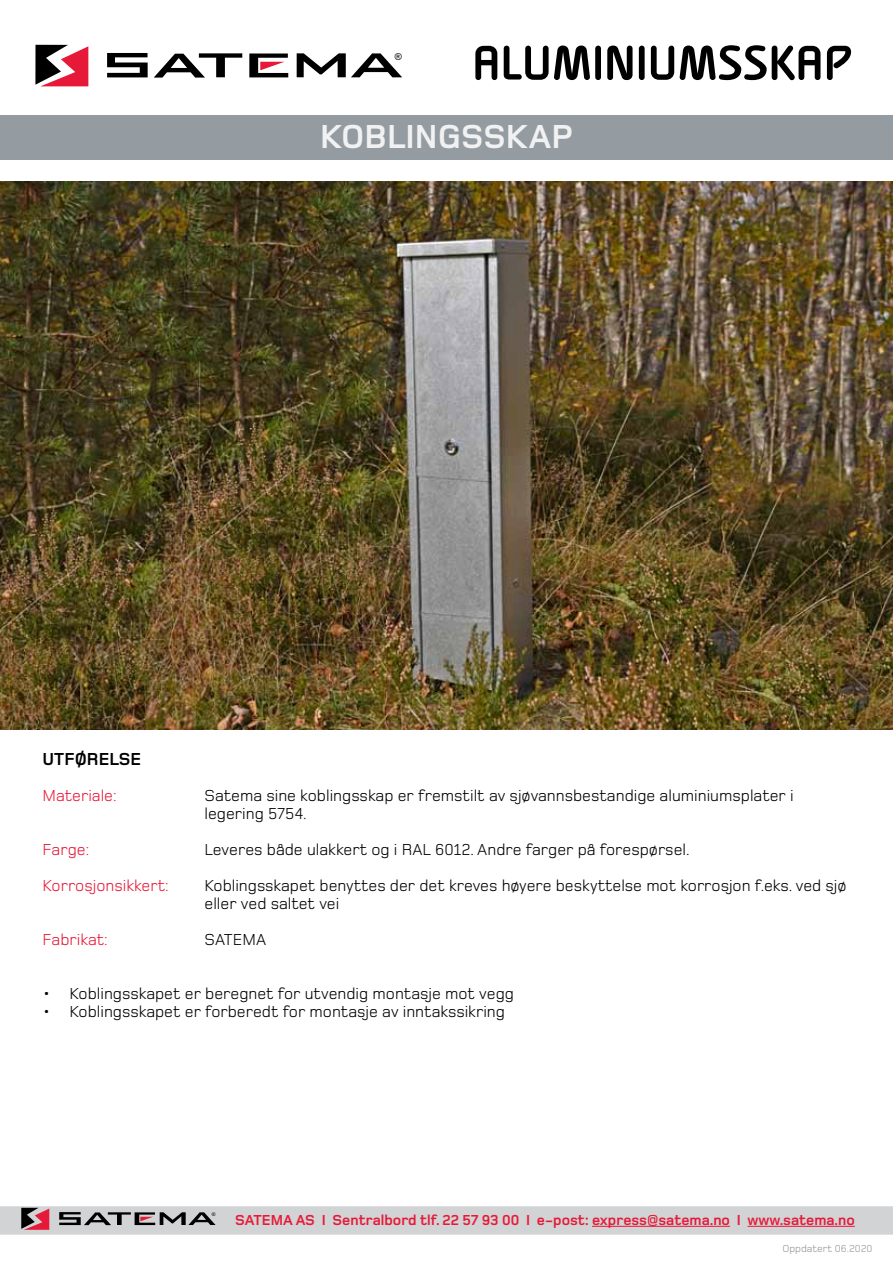
<style>
.page{position:relative;width:893px;height:1263px;background:#fff}
.page>*{position:absolute;margin:0;border:0;box-sizing:border-box;transform-origin:0 0}
.t1{font:700 52.5px "Alega";color:#000}
.t2{font:700 34.5px "Foundry Monoline";color:#f1f1f2}
.t3{font:700 18px "Foundry Monoline";color:#000}
.t4{font:16.5px/18px "Foundry Monoline";color:#000}
.t5{font:16.5px "Foundry Monoline";color:#e71939}
.t6{font:700 15px "Foundry Monoline";color:#e71939}
.t7{font:10.5px "Foundry Monoline";color:#939598}
.t8{font:9.6px "Arial";color:#000}
.t9{font:5.1px "Arial";color:#000}
</style>
<div class="page">
<svg style="left:35px;top:45px;width:53px;height:41px"></svg>
<svg style="left:107px;top:53px;width:41px;height:24px"></svg>
<svg style="left:154px;top:53px;width:88px;height:25px"></svg>
<svg style="left:297px;top:53px;width:105px;height:24px"></svg>
<svg style="left:249px;top:54px;width:39px;height:23px"></svg>
<svg style="left:0;top:1206px;width:893px;height:29px;background:#c9c8ca"></svg>
<hr style="left:592px;top:1226px;width:138px;height:1px;background:#e71939">
<hr style="left:748px;top:1226px;width:107px;height:1px;background:#e71939">
<div style="left:0;top:115px;width:893px;height:44px;background:#949ca1"></div>
<img style="left:0;top:181px;width:893px;height:548px">
<p class="t8" style="left:395px;top:50px;width:9px">®</p>
<h1 class="t1" style="left:472px;top:36px;width:380px">ALUMINIUMSSKAP</h1>
<h2 class="t2" style="left:320px;top:118px;width:254px">koblingsskap</h2>
<p class="t3" style="left:43px;top:749px;width:88px">UTførelse</p>
<p class="t5" style="left:43px;top:786px;width:76px">Materiale:</p>
<p class="t4" style="left:205px;top:786px;width:591px">Satema sine koblingsskap er fremstilt av sjøvannsbestandige aluminiumsplater i legering 5754.</p>
<p class="t5" style="left:43px;top:840px;width:48px">Farge:</p>
<p class="t4" style="left:205px;top:840px;width:487px">Leveres både ulakkert og i RAL 6012. Andre farger på forespørsel.</p>
<p class="t5" style="left:43px;top:876px;width:128px">Korrosjonsikkert:</p>
<p class="t4" style="left:205px;top:876px;width:643px">Koblingsskapet benyttes der det kreves høyere beskyttelse mot korrosjon f.eks. ved sjø eller ved saltet vei</p>
<p class="t5" style="left:43px;top:930px;width:67px">Fabrikat:</p>
<p class="t4" style="left:205px;top:930px;width:63px">SATEMA</p>
<p class="t4" style="left:43px;top:984px;width:473px">• Koblingsskapet er beregnet for utvendig montasje mot vegg</p>
<p class="t4" style="left:43px;top:1002px;width:464px">• Koblingsskapet er forberedt for montasje av inntakssikring</p>
<p class="t9" style="left:212px;top:1210px;width:5px">®</p>
<p class="t6" style="left:235px;top:1212px;width:621px">SATEMA AS I Sentralbord tlf. 22 57 93 00 I e-post: express@satema.no I www.satema.no</p>
<p class="t7" style="left:782px;top:1243px;width:92px">Oppdatert 06.2020</p>
</div>
